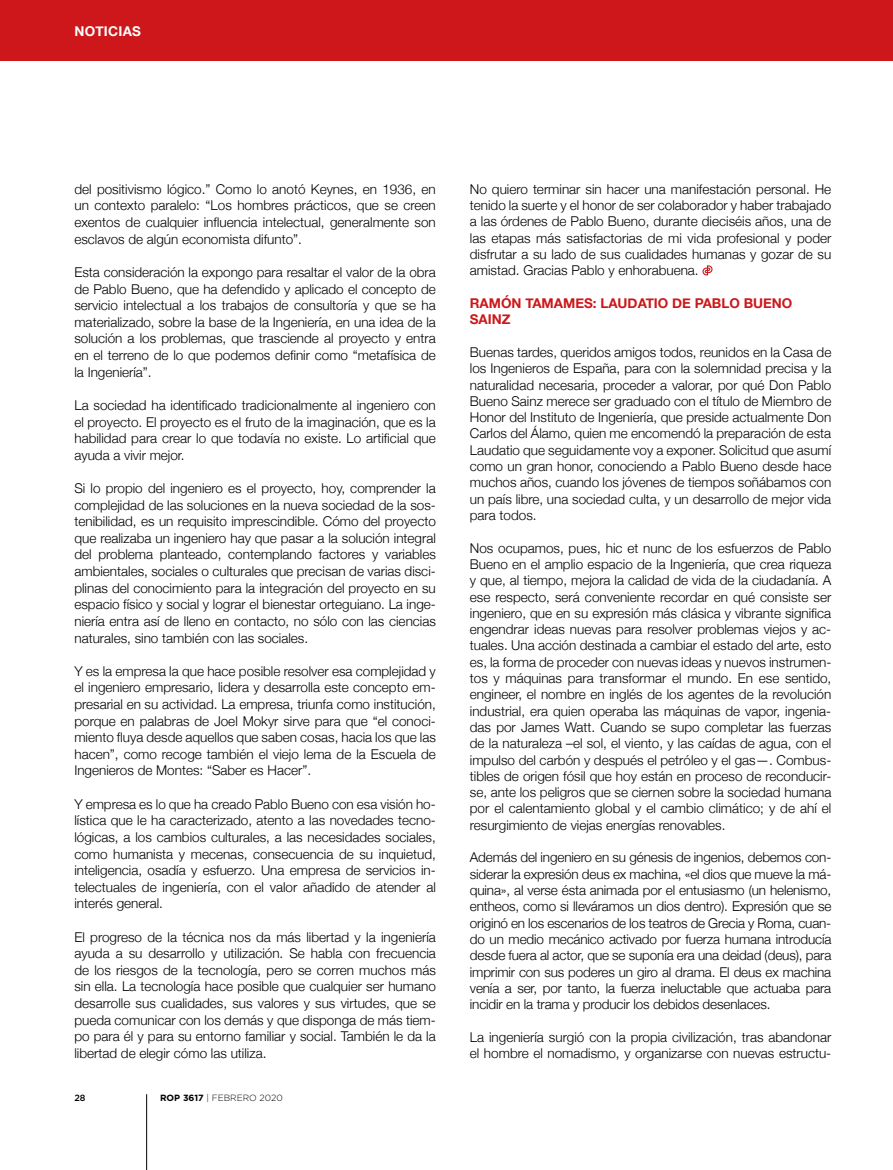
<style>
.page{position:relative;width:893px;height:1170px;background:#fff}
.page>*{position:absolute;margin:0;border:0;box-sizing:border-box;transform-origin:0 0}
.t1{font:300 13.5px/16.4px "Helvetica Neue";color:#000;text-align:justify}
.t2{font:700 13.5px/16.4px "Helvetica Neue";color:#cd171a}
.t3{font:700 13.5px "Helvetica Neue";letter-spacing:.02em;color:#fff}
.t4{font:300 9px "Gotham";color:#000}
.t5{font:500 9px "Gotham";color:#000}
.s1{font-weight:700}
</style>
<div class="page">
<hr style="left:146px;top:1094px;width:1px;height:75px;background:#000">
<div style="left:0;top:0;width:893px;height:61px;background:#cd171a"></div>
<svg style="left:702px;top:265px;width:10px;height:10px"></svg>
<p class="t3" style="left:74px;top:20px;width:68px">NOTICIAS</p>
<p class="t1" style="left:74px;top:180px;width:363px">del positivismo lógico.” Como lo anotó Keynes, en 1936, en un contexto paralelo: “Los hombres prácticos, que se creen exentos de cualquier influencia intelectual, generalmente son esclavos de algún economista difunto”.</p>
<p class="t1" style="left:74px;top:263px;width:363px">Esta consideración la expongo para resaltar el valor de la obra de Pablo Bueno, que ha defendido y aplicado el concepto de servicio intelectual a los trabajos de consultoría y que se ha materializado, sobre la base de la Ingeniería, en una idea de la solución a los problemas, que trasciende al proyecto y entra en el terreno de lo que podemos definir como “metafísica de la Ingeniería”.</p>
<p class="t1" style="left:74px;top:396px;width:363px">La sociedad ha identificado tradicionalmente al ingeniero con el proyecto. El proyecto es el fruto de la imaginación, que es la habilidad para crear lo que todavía no existe. Lo artificial que ayuda a vivir mejor.</p>
<p class="t1" style="left:74px;top:479px;width:363px">Si lo propio del ingeniero es el proyecto, hoy, comprender la complejidad de las soluciones en la nueva sociedad de la sos&shy;tenibilidad, es un requisito imprescindible. Cómo del proyecto que realizaba un ingeniero hay que pasar a la solución integral del problema planteado, contemplando factores y variables ambientales, sociales o culturales que precisan de varias disci&shy;plinas del conocimiento para la integración del proyecto en su espacio físico y social y lograr el bienestar orteguiano. La inge&shy;niería entra así de lleno en contacto, no sólo con las ciencias naturales, sino también con las sociales.</p>
<p class="t1" style="left:74px;top:661px;width:363px">Y es la empresa la que hace posible resolver esa complejidad y el ingeniero empresario, lidera y desarrolla este concepto em&shy;presarial en su actividad. La empresa, triunfa como institución, porque en palabras de Joel Mokyr sirve para que “el conoci&shy;miento fluya desde aquellos que saben cosas, hacia los que las hacen”, como recoge también el viejo lema de la Escuela de Ingenieros de Montes: “Saber es Hacer”.</p>
<p class="t1" style="left:74px;top:794px;width:363px">Y empresa es lo que ha creado Pablo Bueno con esa visión ho&shy;lística que le ha caracterizado, atento a las novedades tecno&shy;lógicas, a los cambios culturales, a las necesidades sociales, como humanista y mecenas, consecuencia de su inquietud, inteligencia, osadía y esfuerzo. Una empresa de servicios in&shy;telectuales de ingeniería, con el valor añadido de atender al interés general.</p>
<p class="t1" style="left:74px;top:927px;width:363px">El progreso de la técnica nos da más libertad y la ingeniería ayuda a su desarrollo y utilización. Se habla con frecuencia de los riesgos de la tecnología, pero se corren muchos más sin ella. La tecnología hace posible que cualquier ser humano desarrolle sus cualidades, sus valores y sus virtudes, que se pueda comunicar con los demás y que disponga de más tiem&shy;po para él y para su entorno familiar y social. También le da la libertad de elegir cómo las utiliza.</p>
<p class="t5" style="left:74px;top:1092px;width:13px">28</p>
<p class="t4" style="left:160px;top:1092px;width:124px"><span class="s1">ROP 3617</span> | FEBRERO 2020</p>
<p class="t1" style="left:470px;top:180px;width:363px">No quiero terminar sin hacer una manifestación personal. He tenido la suerte y el honor de ser colaborador y haber trabajado a las órdenes de Pablo Bueno, durante dieciséis años, una de las etapas más satisfactorias de mi vida profesional y poder disfrutar a su lado de sus cualidades humanas y gozar de su amistad. Gracias Pablo y enhorabuena.</p>
<p class="t2" style="left:470px;top:295px;width:324px">RAMÓN TAMAMES: LAUDATIO DE PABLO BUENO<br>SAINZ</p>
<p class="t1" style="left:470px;top:343px;width:363px">Buenas tardes, queridos amigos todos, reunidos en la Casa de los Ingenieros de España, para con la solemnidad precisa y la naturalidad necesaria, proceder a valorar, por qué Don Pablo Bueno Sainz merece ser graduado con el título de Miembro de Honor del Instituto de Ingeniería, que preside actualmente Don Carlos del Álamo, quien me encomendó la preparación de esta Laudatio que seguidamente voy a exponer. Solicitud que asumí como un gran honor, conociendo a Pablo Bueno desde hace muchos años, cuando los jóvenes de tiempos soñábamos con un país libre, una sociedad culta, y un desarrollo de mejor vida para todos.</p>
<p class="t1" style="left:470px;top:538px;width:363px">Nos ocupamos, pues, hic et nunc de los esfuerzos de Pablo Bueno en el amplio espacio de la Ingeniería, que crea riqueza y que, al tiempo, mejora la calidad de vida de la ciudadanía. A ese respecto, será conveniente recordar en qué consiste ser ingeniero, que en su expresión más clásica y vibrante significa engendrar ideas nuevas para resolver problemas viejos y ac&shy;tuales. Una acción destinada a cambiar el estado del arte, esto es, la forma de proceder con nuevas ideas y nuevos instrumen&shy;tos y máquinas para transformar el mundo. En ese sentido, engineer, el nombre en inglés de los agentes de la revolución industrial, era quien operaba las máquinas de vapor, ingenia&shy;das por James Watt. Cuando se supo completar las fuerzas de la naturaleza –el sol, el viento, y las caídas de agua, con el impulso del carbón y después el petróleo y el gas—. Combus&shy;tibles de origen fósil que hoy están en proceso de reconducir&shy;se, ante los peligros que se ciernen sobre la sociedad humana por el calentamiento global y el cambio climático; y de ahí el resurgimiento de viejas energías renovables.</p>
<p class="t1" style="left:470px;top:848px;width:363px">Además del ingeniero en su génesis de ingenios, debemos con&shy;siderar la expresión deus ex machina, «el dios que mueve la má&shy;quina», al verse ésta animada por el entusiasmo (un helenismo, entheos, como si lleváramos un dios dentro). Expresión que se originó en los escenarios de los teatros de Grecia y Roma, cuan&shy;do un medio mecánico activado por fuerza humana introducía desde fuera al actor, que se suponía era una deidad (deus), para imprimir con sus poderes un giro al drama. El deus ex machina venía a ser, por tanto, la fuerza ineluctable que actuaba para incidir en la trama y producir los debidos desenlaces.</p>
<p class="t1" style="left:470px;top:1027px;width:363px">La ingeniería surgió con la propia civilización, tras abandonar el hombre el nomadismo, y organizarse con nuevas estructu-</p>
</div>
